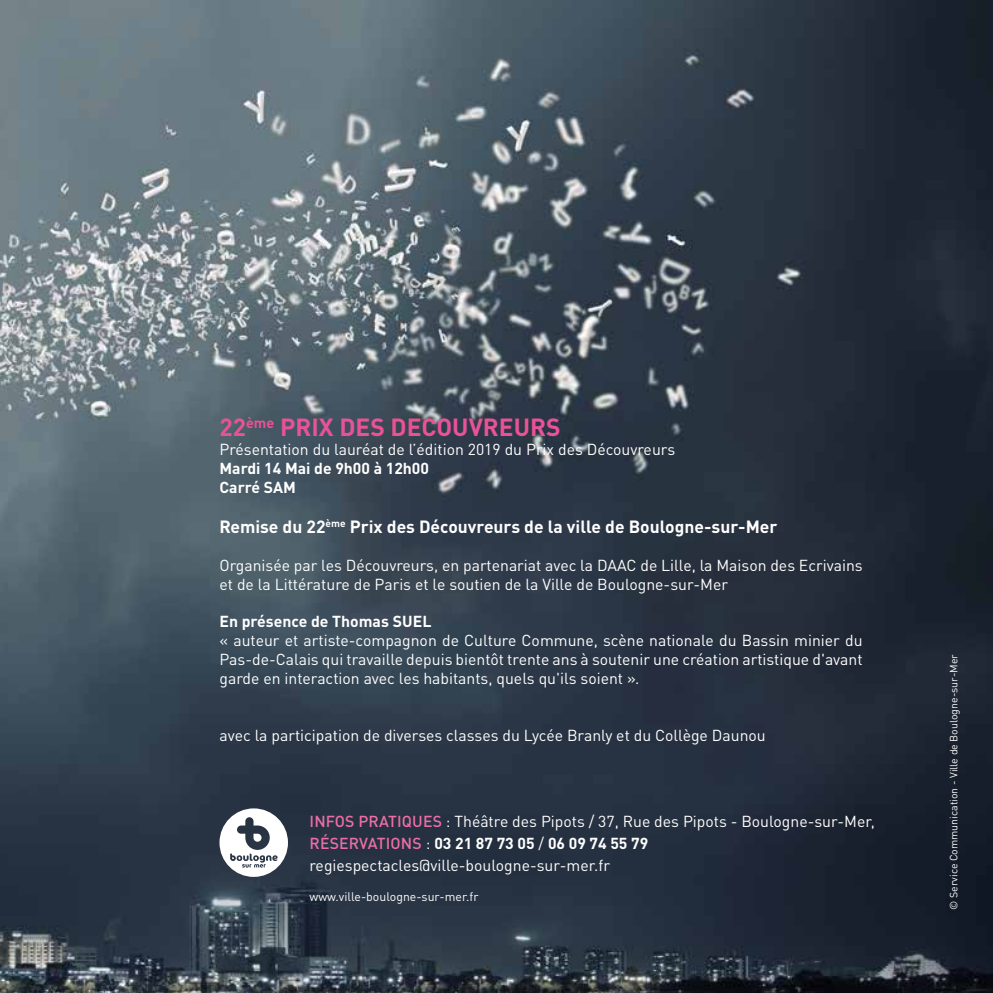
<style>
.page{position:relative;width:993px;height:993px;background:#fff}
.page>*{position:absolute;margin:0;border:0;box-sizing:border-box;transform-origin:0 0}
.t1{font:700 24.5px "DIN Pro";color:#ea5297}
.t2{font:700 17.5px "DIN Pro";color:#fff}
.t3{font:15.75px/18.9px "DIN Pro";color:#fff}
.t4{font:700 15.75px/18.9px "DIN Pro";color:#fff}
.t5{font:12.25px "DIN Pro";color:#fff}
.t6{font:10.5px "DIN Pro";color:#fff}
.s1{font-weight:500;color:#ed6ea7}
.s2{font-weight:700}
</style>
<div class="page">
<img style="left:0;top:0;width:992px;height:992px">
<svg style="left:219px;top:808px;width:69px;height:68px"></svg>
<h1 class="t1" style="left:219px;top:407px;width:342px">22<sup>ème</sup> PRIX DES DECOUVREURS</h1>
<p class="t3" style="left:219px;top:438px;width:457px">Présentation du lauréat de l’édition 2019 du Prix des Découvreurs</p>
<p class="t4" style="left:219px;top:457px;width:211px">Mardi 14 Mai de 9h00 à 12h00<br>Carré SAM</p>
<p class="t2" style="left:219px;top:511px;width:559px">Remise du 22<sup>ème</sup> Prix des Découvreurs de la ville de Boulogne-sur-Mer</p>
<p class="t3" style="left:219px;top:554px;width:644px">Organisée par les Découvreurs, en partenariat avec la DAAC de Lille, la Maison des Ecrivains et de la Littérature de Paris et le soutien de la Ville de Boulogne-sur-Mer</p>
<p class="t4" style="left:219px;top:610px;width:213px">En présence de Thomas SUEL</p>
<p class="t3" style="left:219px;top:629px;width:644px;text-align:justify">« auteur et artiste-compagnon de Culture Commune, scène nationale du Bassin minier du Pas-de-Calais qui travaille depuis bientôt trente ans à soutenir une création artistique d'avant garde en interaction avec les habitants, quels qu'ils soient ».</p>
<p class="t3" style="left:219px;top:724px;width:547px">avec la participation de diverses classes du Lycée Branly et du Collège Daunou</p>
<p class="t3" style="left:309px;top:808px;width:567px;line-height:22.2px"><span class="s1">INFOS PRATIQUES</span> : Théâtre des Pipots / 37, Rue des Pipots - Boulogne-sur-Mer,<br><span class="s1">RÉSERVATIONS</span> : <span class="s2">03 21 87 73 05</span> / <span class="s2">06 09 74 55 79 </span>regiespectacles@ville-boulogne-sur-mer.fr</p>
<p class="t5" style="left:309px;top:886px;width:171px">www.ville-boulogne-sur-mer.fr</p>
<p class="t6" style="left:945px;top:909px;width:257px;rotate:-90deg">© Service Communication - Ville de Boulogne-sur-Mer</p>
</div>
